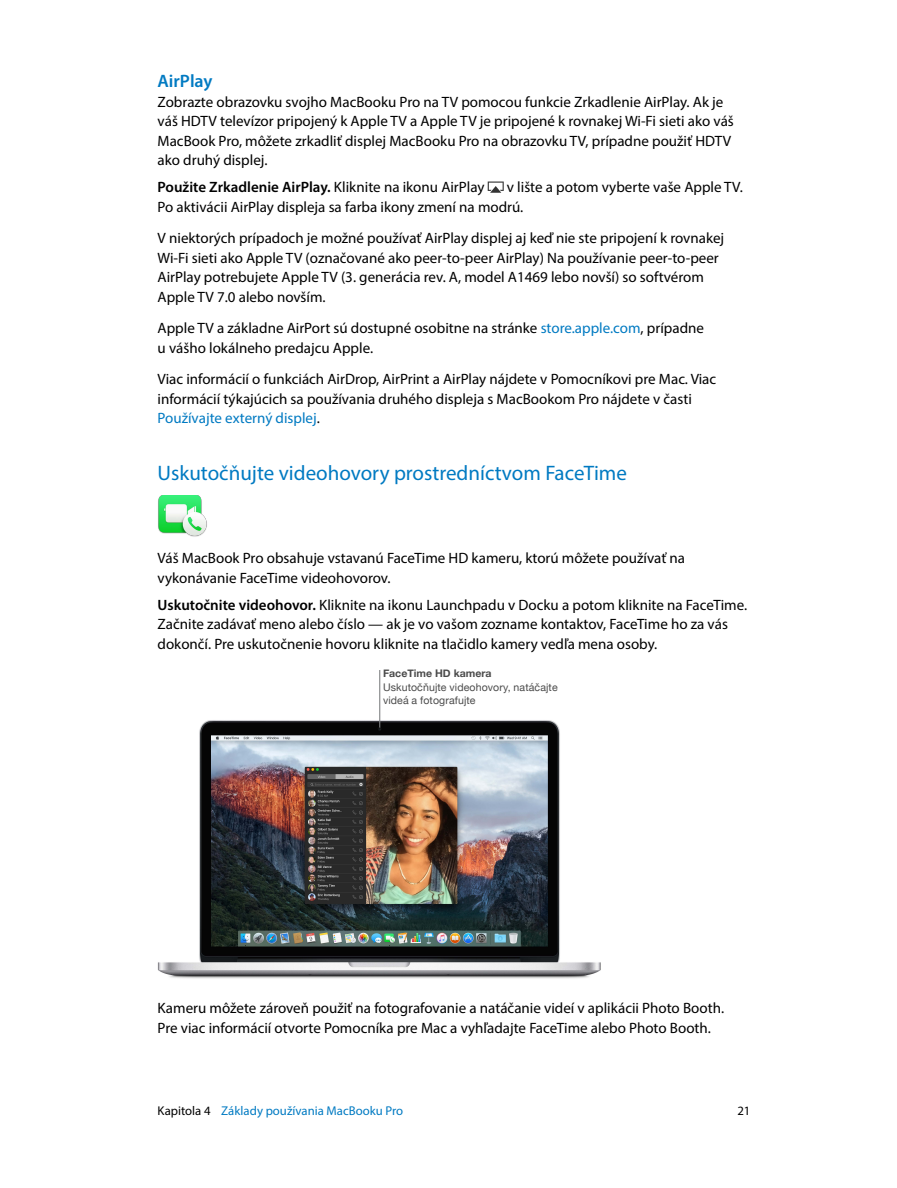
<style>
.page{position:relative;width:897px;height:1188px;background:#fff}
.page>*{position:absolute;margin:0;border:0;box-sizing:border-box;transform-origin:0 0}
.t1{font:21px "Myriad Pro";color:#007ac2}
.t2{font:600 18px "Myriad Pro";color:#007ac2}
.BodyRegular{font:15px/19.5px "Myriad Pro";color:#000}
.BodyFirst{font:15px/19.5px "Myriad Pro";color:#000}
.BodySub{font:15px/19.5px "Myriad Pro";color:#000}
.BodySub-2{font:600 15px "Myriad Pro";color:#000}
.t3{font:12.75px "Myriad Pro";color:#007ac2}
.t4{font:12.75px "Myriad Pro";color:#000}
.t5{font:10.5px/13.4px "Helvetica Neue";letter-spacing:.01em;color:#4b4b4b}
.s1{font-weight:400}
.s2{color:#007ac2}
.s3{font-weight:600}
.s4{font-weight:700}
.s5{color:#000}
</style>
<div class="page">
<svg style="left:487px;top:182px;width:16px;height:11px"></svg>
<img style="left:158px;top:495px;width:49px;height:42px">
<img style="left:158px;top:719px;width:443px;height:260px">
<hr style="left:379px;top:670px;width:1px;height:58px;background:#808284">
<h2 class="t2" style="left:158px;top:70px;width:56px">AirPlay</h2>
<p class="BodyFirst" style="left:158px;top:91px;width:577px">Zobrazte obrazovku svojho MacBooku Pro na TV pomocou funkcie Zrkadlenie AirPlay. Ak je váš HDTV televízor pripojený k Apple TV a Apple TV je pripojené k rovnakej Wi-Fi sieti ako váš MacBook Pro, môžete zrkadliť displej MacBooku Pro na obrazovku TV, prípadne použiť HDTV ako druhý displej.</p>
<p class="BodySub-2" style="left:158px;top:177px;width:328px">Použite Zrkadlenie AirPlay. <span class="s1">Kliknite na ikonu AirPlay</span></p>
<p class="BodySub" style="left:158px;top:177px;width:586px;text-indent:349px">v lište a potom vyberte vaše Apple TV.<br>Po aktivácii AirPlay displeja sa farba ikony zmení na modrú.</p>
<p class="BodyRegular" style="left:158px;top:228px;width:568px">V niektorých prípadoch je možné používať AirPlay displej aj keď nie ste pripojení k rovnakej Wi-Fi sieti ako Apple TV (označované ako peer-to-peer AirPlay) Na používanie peer-to-peer AirPlay potrebujete Apple TV (3. generácia rev. A, model A1469 lebo novší) so softvérom Apple TV 7.0 alebo novším.</p>
<p class="BodyRegular" style="left:158px;top:318px;width:548px">Apple TV a základne AirPort sú dostupné osobitne na stránke <span class="s2">store.apple.com</span>, prípadne u vášho lokálneho predajcu Apple.</p>
<p class="BodyRegular" style="left:158px;top:369px;width:560px">Viac informácií o funkciách AirDrop, AirPrint a AirPlay nájdete v Pomocníkovi pre Mac. Viac informácií týkajúcich sa používania druhého displeja s MacBookom Pro nájdete v časti<br><span class="s2">Používajte externý displej</span>.</p>
<h1 class="t1" style="left:158px;top:460px;width:471px">Uskutočňujte videohovory prostredníctvom FaceTime</h1>
<p class="BodyFirst" style="left:158px;top:548px;width:529px">Váš MacBook Pro obsahuje vstavanú FaceTime HD kameru, ktorú môžete používať na vykonávanie FaceTime videohovorov.</p>
<p class="BodySub" style="left:158px;top:595px;width:591px"><span class="s3">Uskutočnite videohovor.</span> Kliknite na ikonu Launchpadu v Docku a potom kliknite na FaceTime.<br>Začnite zadávať meno alebo číslo — ak je vo vašom zozname kontaktov, FaceTime ho za vás dokončí. Pre uskutočnenie hovoru kliknite na tlačidlo kamery vedľa mena osoby.</p>
<p class="t5" style="left:383px;top:668px;width:176px"><span class="s4">FaceTime HD kamera<br></span>Uskutočňujte videohovory, natáčajte videá a fotografujte</p>
<p class="BodyRegular" style="left:158px;top:998px;width:568px">Kameru môžete zároveň použiť na fotografovanie a natáčanie videí v aplikácii Photo Booth.<br>Pre viac informácií otvorte Pomocníka pre Mac a vyhľadajte FaceTime alebo Photo Booth.</p>
<p class="t3" style="left:157px;top:1102px;width:247px"><span class="s5">Kapitola 4</span> Základy používania MacBooku Pro</p>
<p class="t4" style="left:737px;top:1102px;width:15px">21</p>
</div>
